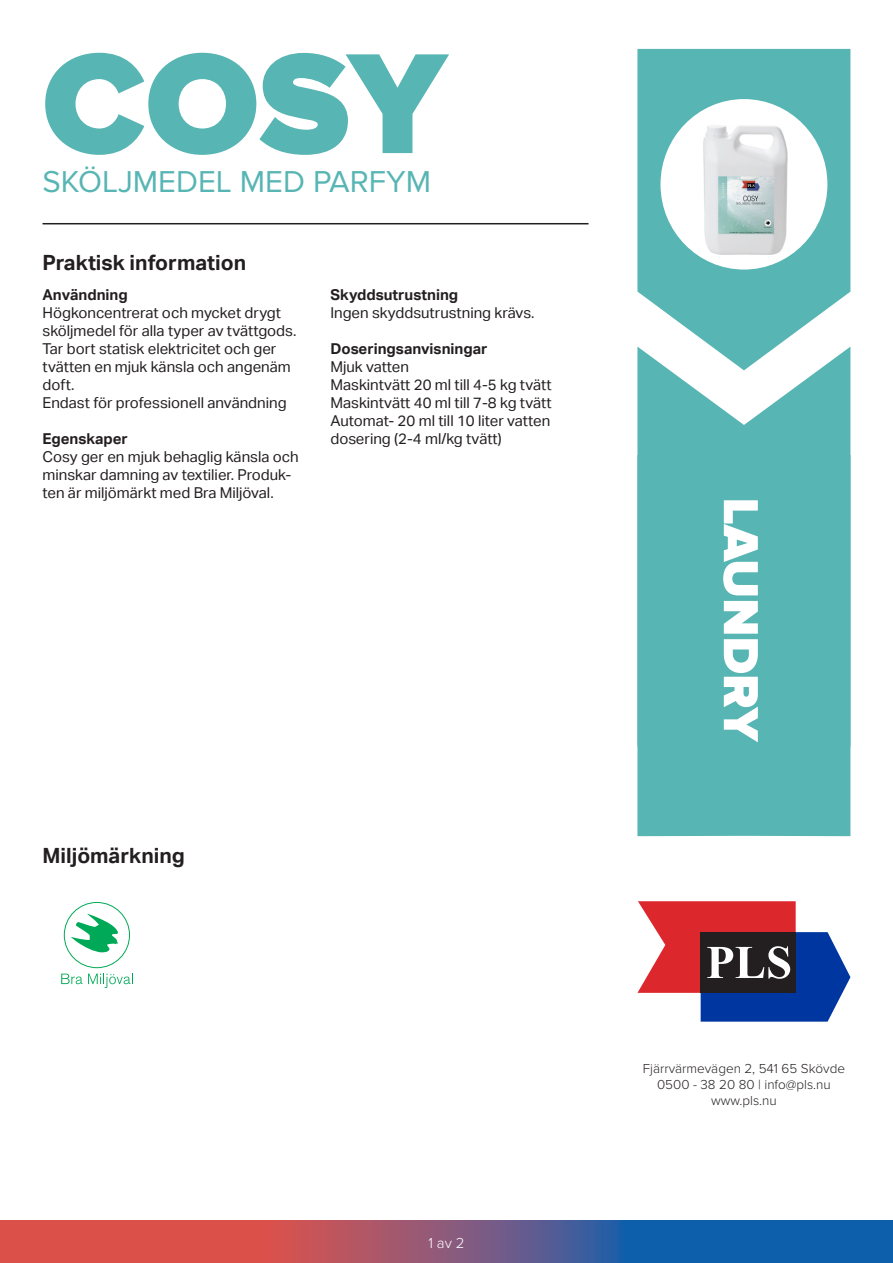
<style>
.page{position:relative;width:893px;height:1263px;background:#fff}
.page>*{position:absolute;margin:0;border:0;box-sizing:border-box;transform-origin:0 0}
.t1{font:900 147.9px "Proxima Nova";color:#57b5b3}
.t2{font:900 51px "Proxima Nova";color:#fff}
.t3{font:31.35px "Proxima Nova";color:#57b5b3}
.t4{font:700 21px "Aktiv Grotesk";color:#231f20}
.t5{font:15px/18px "Aktiv Grotesk";color:#231f20}
.t6{font:700 15px "Aktiv Grotesk";color:#231f20}
.t7{font:300 15px "Proxima Nova";color:#fff}
.t8{font:300 13.5px "Proxima Nova";color:#231f20}
</style>
<div class="page">
<hr style="left:43px;top:223px;width:545px;height:1px;background:#231f20">
<svg style="left:637px;top:901px;width:213px;height:121px"></svg>
<svg style="left:637px;top:49px;width:213px;height:298px;background:#69bcbb"></svg>
<svg style="left:637px;top:347px;width:213px;height:108px;fill:#57b5b3"></svg>
<div style="left:637px;top:455px;width:213px;height:381px;background:#57b5b3"></div>
<div style="left:660px;top:99px;width:167px;height:171px;background:#fff;border-radius:50%"></div>
<svg style="left:0;top:1220px;width:893px;height:43px;background:#7b577a"></svg>
<img style="left:703px;top:125px;width:85px;height:130px">
<svg style="left:63px;top:901px;width:68px;height:68px"></svg>
<div style="left:64px;top:902px;width:65px;height:66px;background:#fff;border-radius:50%"></div>
<div style="left:64px;top:902px;width:66px;height:66px;border:1px solid #00a957;border-radius:50%"></div>
<svg style="left:71px;top:914px;width:47px;height:38px"></svg>
<svg style="left:61px;top:973px;width:72px;height:15px"></svg>
<p class="t1" style="left:43px;top:18px;width:405px">COSY</p>
<p class="t3" style="left:43px;top:164px;width:390px">SKÖLJMEDEL MED PARFYM</p>
<p class="t4" style="left:43px;top:250px;width:205px">Praktisk information</p>
<p class="t6" style="left:43px;top:286px;width:87px">Användning</p>
<p class="t5" style="left:43px;top:304px;width:255px">Högkoncentrerat och mycket drygt sköljmedel för alla typer av tvättgods.<br>Tar bort statisk elektricitet och ger tvätten en mjuk känsla och angenäm doft.</p>
<p class="t5" style="left:43px;top:394px;width:246px">Endast för professionell användning</p>
<p class="t6" style="left:43px;top:430px;width:87px">Egenskaper</p>
<p class="t5" style="left:43px;top:448px;width:258px">Cosy ger en mjuk behaglig känsla och minskar damning av textilier. Produk&shy;ten är miljömärkt med Bra Miljöval.</p>
<p class="t6" style="left:330px;top:286px;width:129px">Skyddsutrustning</p>
<p class="t5" style="left:330px;top:304px;width:206px">Ingen skyddsutrustning krävs.</p>
<p class="t6" style="left:330px;top:340px;width:159px">Doseringsanvisningar</p>
<p class="t5" style="left:330px;top:358px;width:80px">Mjuk vatten</p>
<p class="t5" style="left:330px;top:376px;width:223px">Maskintvätt 20 ml till 4-5 kg tvätt</p>
<p class="t5" style="left:330px;top:394px;width:223px">Maskintvätt 40 ml till 7-8 kg tvätt</p>
<p class="t5" style="left:330px;top:412px;width:221px">Automat- 20 ml till 10 liter vatten</p>
<p class="t5" style="left:330px;top:430px;width:173px">dosering (2-4 ml/kg tvätt)</p>
<p class="t4" style="left:43px;top:844px;width:144px">Miljömärkning</p>
<p class="t7" style="left:428px;top:1231px;width:38px">1 av 2</p>
<p class="t2" style="left:770px;top:497px;width:247px;rotate:90deg">LAUNDRY</p>
<p class="t8" style="left:643px;top:1058px;width:204px">Fjärrvärmevägen 2, 541 65 Skövde</p>
<p class="t8" style="left:657px;top:1074px;width:175px">0500 - 38 20 80 | info@pls.nu</p>
<p class="t8" style="left:711px;top:1090px;width:67px">www.pls.nu</p>
</div>
